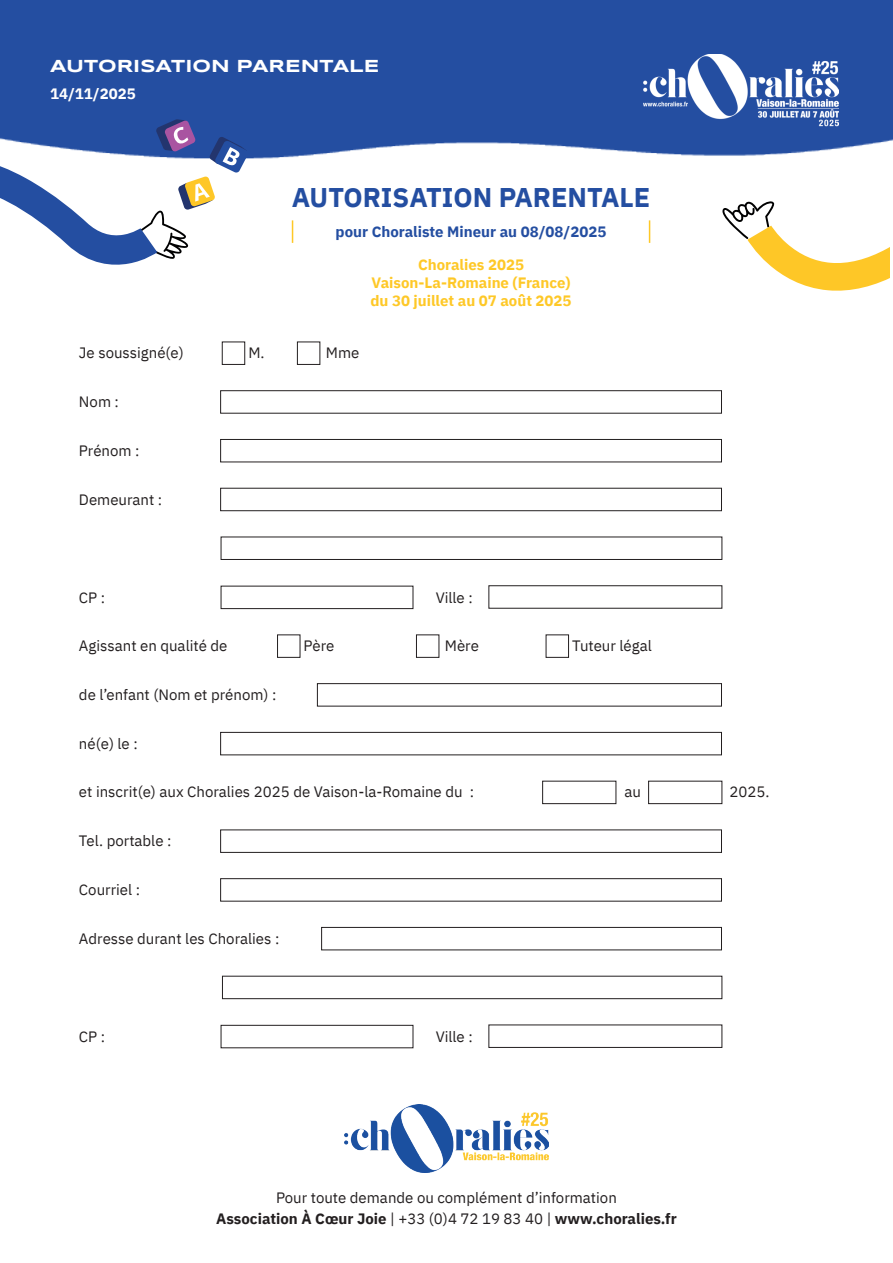
<style>
.page{position:relative;width:893px;height:1263px;background:#fff}
.page>*{position:absolute;margin:0;border:0;box-sizing:border-box;transform-origin:0 0}
.TITRE1{font:700 27px "IBM Plex Sans";color:#244ea1}
.TITRE1-2{font:700 18px "Syncopate";color:#fff}
.t1{font:15px/21px "IBM Plex Sans";color:#231f20;text-align:center}
.t2{font:700 15px "IBM Plex Sans";color:#fec827}
.t3{font:700 15px "IBM Plex Sans";color:#244ea1}
.t4{font:700 15px "IBM Plex Sans";color:#fff}
.s1{font-weight:700}
</style>
<div class="page">
<img style="left:345px;top:1104px;width:203px;height:68px">
<div style="left:0;top:0;width:893px;height:159px;background:#244ea1"></div>
<div style="left:297px;top:342px;width:23px;height:23px;border:1px solid #231f20"></div>
<div style="left:222px;top:342px;width:23px;height:23px;border:1px solid #231f20"></div>
<div style="left:220px;top:390px;width:502px;height:24px;border:1px solid #231f20"></div>
<div style="left:220px;top:439px;width:502px;height:23px;border:1px solid #231f20"></div>
<div style="left:220px;top:488px;width:502px;height:23px;border:1px solid #231f20"></div>
<div style="left:221px;top:537px;width:501px;height:23px;border:1px solid #231f20"></div>
<div style="left:221px;top:586px;width:192px;height:23px;border:1px solid #231f20"></div>
<div style="left:488px;top:585px;width:234px;height:24px;border:1px solid #231f20"></div>
<div style="left:416px;top:634px;width:23px;height:24px;border:1px solid #231f20"></div>
<div style="left:277px;top:634px;width:23px;height:24px;border:1px solid #231f20"></div>
<div style="left:546px;top:634px;width:23px;height:24px;border:1px solid #231f20"></div>
<div style="left:317px;top:683px;width:405px;height:23px;border:1px solid #231f20"></div>
<div style="left:220px;top:732px;width:502px;height:23px;border:1px solid #231f20"></div>
<div style="left:648px;top:781px;width:74px;height:23px;border:1px solid #231f20"></div>
<div style="left:542px;top:781px;width:74px;height:23px;border:1px solid #231f20"></div>
<div style="left:220px;top:829px;width:502px;height:24px;border:1px solid #231f20"></div>
<div style="left:220px;top:878px;width:502px;height:23px;border:1px solid #231f20"></div>
<div style="left:321px;top:927px;width:401px;height:23px;border:1px solid #231f20"></div>
<div style="left:222px;top:976px;width:500px;height:23px;border:1px solid #231f20"></div>
<div style="left:221px;top:1025px;width:192px;height:23px;border:1px solid #231f20"></div>
<div style="left:488px;top:1024px;width:234px;height:24px;border:1px solid #231f20"></div>
<img style="left:643px;top:54px;width:196px;height:72px">
<svg style="left:649px;top:220px;width:1px;height:23px"></svg>
<svg style="left:292px;top:220px;width:1px;height:23px"></svg>
<svg style="left:0;top:119px;width:248px;height:146px"></svg>
<svg style="left:722px;top:201px;width:168px;height:90px"></svg>
<p class="TITRE1-2" style="left:50px;top:54px;width:331px">AUTORISATION PARENTALE</p>
<p class="t4" style="left:50px;top:81px;width:87px">14/11/2025</p>
<p class="TITRE1" style="left:292px;top:176px;width:360px">AUTORISATION PARENTALE</p>
<p class="t3" style="left:336px;top:220px;width:272px">pour Choraliste Mineur au 08/08/2025</p>
<p class="t2" style="left:418px;top:253px;width:107px">Choralies 2025</p>
<p class="t2" style="left:372px;top:271px;width:200px">Vaison-La-Romaine (France)</p>
<p class="t2" style="left:370px;top:289px;width:203px">du 30 juillet au 07 août 2025</p>
<p class="t1" style="left:79px;top:341px;width:106px">Je soussigné(e)</p>
<p class="t1" style="left:248px;top:341px;width:18px">M.</p>
<p class="t1" style="left:326px;top:341px;width:35px">Mme</p>
<p class="t1" style="left:79px;top:390px;width:42px">Nom :</p>
<p class="t1" style="left:79px;top:439px;width:62px">Prénom :</p>
<p class="t1" style="left:79px;top:487px;width:85px">Demeurant :</p>
<p class="t1" style="left:79px;top:586px;width:28px">CP :</p>
<p class="t1" style="left:436px;top:586px;width:39px">Ville :</p>
<p class="t1" style="left:79px;top:634px;width:150px">Agissant en qualité de</p>
<p class="t1" style="left:304px;top:634px;width:32px">Père</p>
<p class="t1" style="left:445px;top:634px;width:36px">Mère</p>
<p class="t1" style="left:572px;top:634px;width:81px">Tuteur légal</p>
<p class="t1" style="left:79px;top:683px;width:199px">de l’enfant (Nom et prénom) :</p>
<p class="t1" style="left:79px;top:732px;width:60px">né(e) le :</p>
<p class="t1" style="left:79px;top:780px;width:397px">et inscrit(e) aux Choralies 2025 de Vaison-la-Romaine du :</p>
<p class="t1" style="left:624px;top:780px;width:18px">au</p>
<p class="t1" style="left:730px;top:780px;width:42px">2025.</p>
<p class="t1" style="left:79px;top:829px;width:94px">Tel. portable :</p>
<p class="t1" style="left:79px;top:878px;width:63px">Courriel :</p>
<p class="t1" style="left:79px;top:927px;width:202px">Adresse durant les Choralies :</p>
<p class="t1" style="left:79px;top:1025px;width:28px">CP :</p>
<p class="t1" style="left:436px;top:1025px;width:39px">Ville :</p>
<p class="t1" style="left:216px;top:1186px;width:462px">Pour toute demande ou complément d’information<br><span class="s1">Association À Cœur Joie</span> | +33 (0)4 72 19 83 40 | <span class="s1">www.choralies.fr</span></p>
</div>
